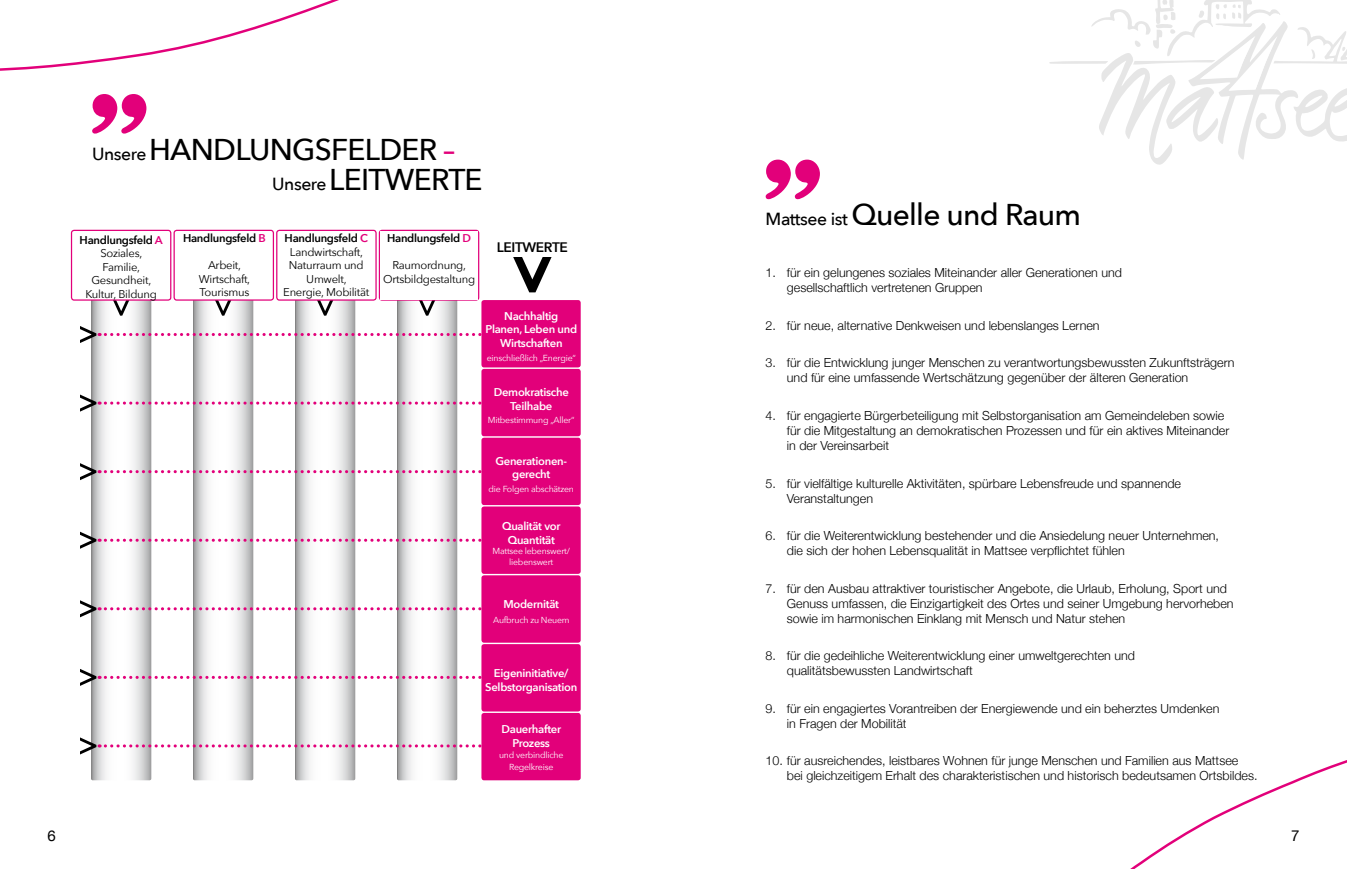
<style>
.page{position:relative;width:1347px;height:869px;background:#fff}
.page>*{position:absolute;margin:0;border:0;box-sizing:border-box;transform-origin:0 0}
.t1{font:500 30px "Avenir Next";letter-spacing:-.025em;color:#000}
.t2{font:500 30px "Avenir Next";color:#e2007a}
.t3{font:500 17.5px "Avenir Next";color:#000}
.t4{font:15px "Helvetica Neue";color:#000}
.t5{font:600 13.75px "Avenir Next";letter-spacing:-.025em;color:#000}
.t6{font:300 12.5px/15px "Helvetica Neue";color:#000}
.t7{font:11.25px/13.5px "Avenir Next";letter-spacing:-.025em;color:#000;text-align:center}
.t8{font:600 11.25px/13.8px "Avenir Next";letter-spacing:-.025em;color:#fff;text-align:center}
.t9{font:600 11.25px "Avenir Next";letter-spacing:-.025em;color:#000}
.t10{font:8.75px/10.5px "Avenir Next";letter-spacing:-.025em;color:#fff;text-align:center}
.s1{font-size:30px}
.s2{font-size:17.5px}
.s3{font-weight:600}
.s4{font-weight:600;color:#e2007a}
.s5{color:#e2007a}
</style>
<div class="page">
<svg style="left:1049px;top:0;width:297px;height:165px"></svg>
<svg style="left:397px;top:237px;width:60px;height:543px"></svg>
<svg style="left:91px;top:237px;width:60px;height:543px"></svg>
<svg style="left:193px;top:237px;width:60px;height:543px"></svg>
<svg style="left:295px;top:237px;width:60px;height:543px"></svg>
<svg style="left:112px;top:300px;width:19px;height:15px"></svg>
<svg style="left:214px;top:300px;width:19px;height:15px"></svg>
<svg style="left:316px;top:300px;width:18px;height:15px"></svg>
<svg style="left:418px;top:300px;width:18px;height:15px"></svg>
<svg style="left:513px;top:257px;width:39px;height:35px"></svg>
<svg style="left:765px;top:159px;width:55px;height:40px"></svg>
<svg style="left:92px;top:94px;width:54px;height:39px"></svg>
<div style="left:481px;top:300px;width:99px;height:67px;background:#e2007a;border-radius:3px"></div>
<div style="left:481px;top:369px;width:99px;height:67px;background:#e2007a;border-radius:3px"></div>
<div style="left:481px;top:437px;width:99px;height:68px;background:#e2007a;border-radius:3px"></div>
<div style="left:481px;top:506px;width:99px;height:67px;background:#e2007a;border-radius:3px"></div>
<div style="left:481px;top:575px;width:99px;height:67px;background:#e2007a;border-radius:3px"></div>
<div style="left:481px;top:643px;width:99px;height:68px;background:#e2007a;border-radius:3px"></div>
<div style="left:481px;top:712px;width:99px;height:68px;background:#e2007a;border-radius:3px"></div>
<div style="left:71px;top:230px;width:100px;height:70px;background:#fff;border-radius:3px"></div>
<div style="left:71px;top:230px;width:100px;height:70px;border:1px solid #e2007a;border-radius:3px"></div>
<div style="left:174px;top:230px;width:99px;height:70px;background:#fff;border-radius:3px"></div>
<div style="left:173px;top:230px;width:101px;height:70px;border:1px solid #e2007a;border-radius:3px"></div>
<div style="left:277px;top:230px;width:99px;height:70px;background:#fff;border-radius:3px"></div>
<div style="left:276px;top:230px;width:101px;height:70px;border:1px solid #e2007a;border-radius:3px"></div>
<div style="left:379px;top:230px;width:100px;height:70px;border:1px solid #e2007a;border-radius:3px"></div>
<div style="left:380px;top:231px;width:97px;height:68px;background:#fff"></div>
<svg style="left:80px;top:325px;width:402px;height:19px"></svg>
<svg style="left:80px;top:393px;width:402px;height:19px"></svg>
<svg style="left:80px;top:462px;width:402px;height:19px"></svg>
<svg style="left:80px;top:530px;width:402px;height:19px"></svg>
<svg style="left:80px;top:599px;width:402px;height:19px"></svg>
<svg style="left:80px;top:667px;width:402px;height:19px"></svg>
<svg style="left:80px;top:736px;width:402px;height:19px"></svg>
<svg style="left:0;top:0;width:339px;height:71px"></svg>
<svg style="left:1131px;top:760px;width:215px;height:108px"></svg>
<h2 class="t3" style="left:92px;top:144px;width:140px">Unsere <span class="s1">Handlu</span></h2>
<h1 class="t1" style="left:270px;top:132px;width:96px">ngsfelder</h1>
<h1 class="t2" style="left:443px;top:132px;width:14px">–</h1>
<h1 class="t1" style="left:272px;top:162px;width:159px"><span class="s2">Unsere</span> Leitwerte</h1>
<p class="t7" style="left:80px;top:233px;width:85px"><span class="s3">Handlungsfeld</span> <span class="s4">A<br></span>Soziales,<br>Familie,<br>Gesundheit,<br>Kultur, Bildung</p>
<p class="t9" style="left:183px;top:231px;width:84px">Handlungsfeld <span class="s5">B</span></p>
<p class="t7" style="left:199px;top:258px;width:53px">Arbeit,<br>Wirtschaft,<br>Tourismus</p>
<p class="t7" style="left:283px;top:231px;width:87px"><span class="s3">Handlungsfeld</span> <span class="s4">C<br></span>Landwirtschaft,<br>Naturraum und<br>Umwelt,<br>Energie, Mobilität</p>
<p class="t9" style="left:387px;top:231px;width:86px">Handlungsfeld <span class="s5">D</span></p>
<p class="t7" style="left:383px;top:258px;width:93px">Raumordnung,<br>Ortsbildgestaltung</p>
<p class="t5" style="left:497px;top:239px;width:73px">LEITWERTE</p>
<p class="t8" style="left:485px;top:308px;width:93px">Nachhaltig<br>Planen, Leben und<br>Wirtschaften</p>
<p class="t10" style="left:487px;top:352px;width:91px">einschließlich „Energie“</p>
<p class="t8" style="left:494px;top:385px;width:77px">Demokratische<br>Teilhabe</p>
<p class="t10" style="left:488px;top:415px;width:88px">Mitbestimmung „Aller“</p>
<p class="t8" style="left:495px;top:453px;width:73px">Generationen&shy;gerecht</p>
<p class="t10" style="left:488px;top:483px;width:87px">die Folgen abschätzen</p>
<p class="t8" style="left:502px;top:518px;width:60px">Qualität vor<br>Quantität</p>
<p class="t10" style="left:492px;top:545px;width:79px">Mattsee lebenswert/ liebenswert</p>
<p class="t8" style="left:503px;top:596px;width:57px">Modernität</p>
<p class="t10" style="left:493px;top:614px;width:78px">Aufbruch zu Neuem</p>
<p class="t8" style="left:485px;top:666px;width:94px">Eigeninitiative/<br>Selbstorganisation</p>
<p class="t8" style="left:501px;top:722px;width:61px">Dauerhafter<br>Prozess</p>
<p class="t10" style="left:499px;top:749px;width:66px;line-height:11.2px">und verbindliche<br>Regelkreise</p>
<h1 class="t1" style="left:765px;top:196px;width:317px"><span class="s2">Mattsee ist</span> Quelle und Raum</h1>
<p class="t6" style="left:787px;top:264px;width:337px;text-indent:-21px">1. für ein gelungenes soziales Miteinander aller Generationen und gesellschaftlich vertretenen Gruppen</p>
<p class="t6" style="left:765px;top:317px;width:335px">2. für neue, alternative Denkweisen und lebenslanges Lernen</p>
<p class="t6" style="left:787px;top:354px;width:449px;text-indent:-21px">3. für die Entwicklung junger Menschen zu verantwortungsbewussten Zukunftsträgern und für eine umfassende Wertschätzung gegenüber der älteren Generation</p>
<p class="t6" style="left:787px;top:407px;width:444px;text-indent:-21px">4. für engagierte Bürgerbeteiligung mit Selbstorganisation am Gemeindeleben sowie für die Mitgestaltung an demokratischen Prozessen und für ein aktives Miteinander in der Vereinsarbeit</p>
<p class="t6" style="left:787px;top:474px;width:396px;text-indent:-21px">5. für vielfältige kulturelle Aktivitäten, spürbare Lebensfreude und spannende<br>Veranstaltungen</p>
<p class="t6" style="left:787px;top:527px;width:434px;text-indent:-21px">6. für die Weiterentwicklung bestehender und die Ansiedelung neuer Unternehmen, die sich der hohen Lebensqualität in Mattsee verpflichtet fühlen</p>
<p class="t6" style="left:787px;top:579px;width:448px;text-indent:-21px">7. für den Ausbau attraktiver touristischer Angebote, die Urlaub, Erholung, Sport und<br>Genuss umfassen, die Einzigartigkeit des Ortes und seiner Umgebung hervorheben sowie im harmonischen Einklang mit Mensch und Natur stehen</p>
<p class="t6" style="left:787px;top:647px;width:350px;text-indent:-21px">8. für die gedeihliche Weiterentwicklung einer umweltgerechten und qualitätsbewussten Landwirtschaft</p>
<p class="t6" style="left:787px;top:699px;width:434px;text-indent:-21px">9. für ein engagiertes Vorantreiben der Energiewende und ein beherztes Umdenken in Fragen der Mobilität</p>
<p class="t6" style="left:787px;top:752px;width:472px;text-indent:-21px">10. für ausreichendes, leistbares Wohnen für junge Menschen und Familien aus Mattsee<br>bei gleichzeitigem Erhalt des charakteristischen und historisch bedeutsamen Ortsbildes.</p>
<p class="t4" style="left:48px;top:824px;width:10px">6</p>
<p class="t4" style="left:1291px;top:824px;width:10px">7</p>
</div>
